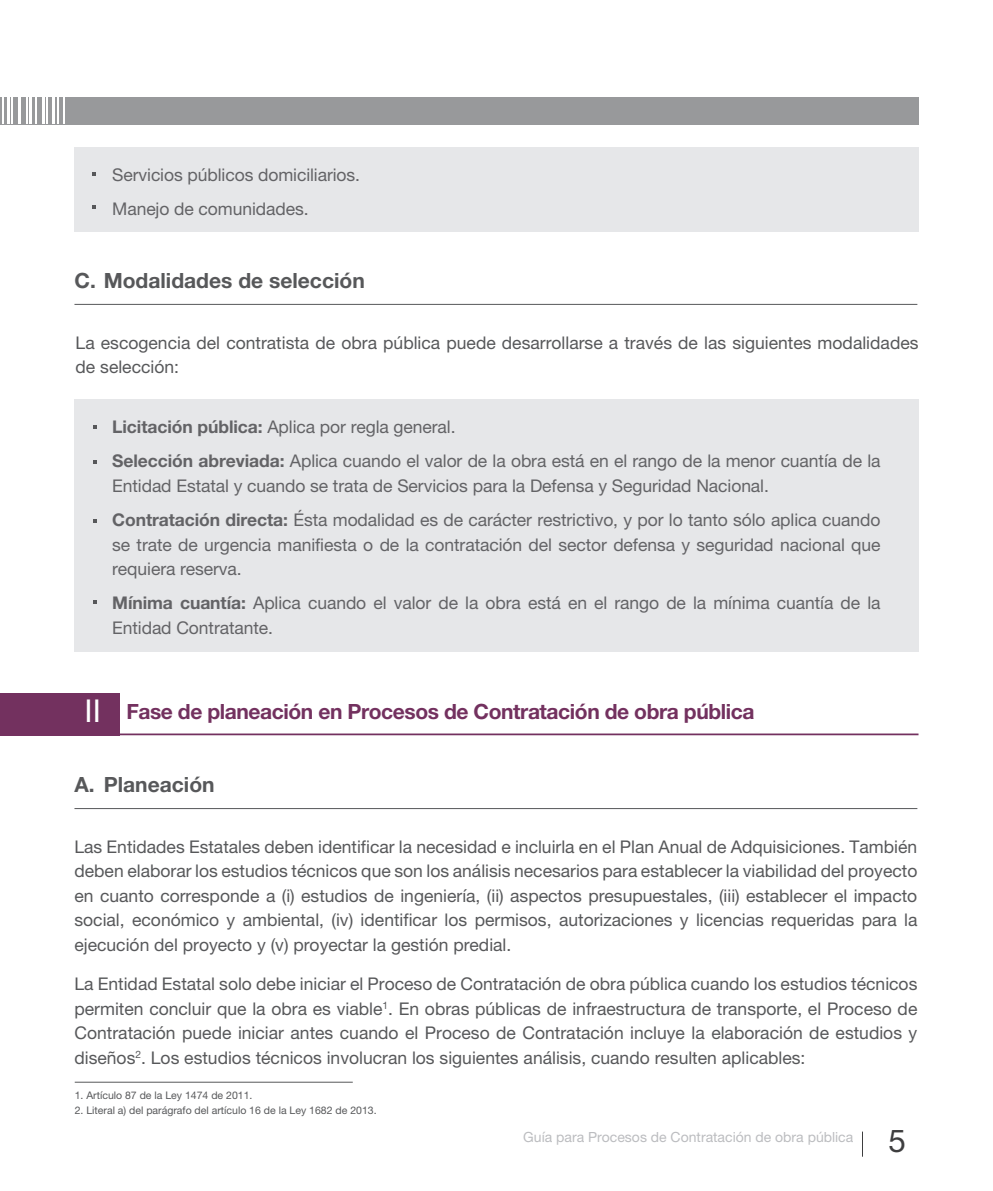
<style>
.page{position:relative;width:993px;height:1191px;background:#fff}
.page>*{position:absolute;margin:0;border:0;box-sizing:border-box;transform-origin:0 0}
.t1{font:31.5px "Helvetica Neue LT Pro";color:#fff}
.t2{font:31.5px "Helvetica Neue LT Pro";color:#3e3e3f}
.t3{font:700 21px "Helvetica Neue LT Pro";letter-spacing:-.02em;color:#73315f}
.body{font:700 21px "Helvetica Neue LT Pro";color:#57585a}
.body-2{font:17.5px/24.5px "Helvetica Neue LT Pro";color:#57585a;text-align:justify}
.bullets{font:17.5px/24.5px "Helvetica Neue LT Pro";letter-spacing:-.005em;color:#636366}
.t4{font:14px "Helvetica Neue LT Pro";color:#bcbdc0}
.Preguntas{font:10.5px "Helvetica Neue LT Pro";color:#57585a}
.s1{font-weight:700}
</style>
<div class="page">
<div style="left:0;top:97px;width:918px;height:27px;background:#98999b"></div>
<hr style="left:57px;top:84px;width:1px;height:40px;background:#fff">
<hr style="left:63px;top:84px;width:1px;height:40px;background:#fff">
<hr style="left:52px;top:84px;width:3px;height:40px;background:#fff">
<hr style="left:26px;top:84px;width:2px;height:40px;background:#fff">
<hr style="left:35px;top:84px;width:2px;height:40px;background:#fff">
<hr style="left:46px;top:84px;width:2px;height:40px;background:#fff">
<hr style="left:30px;top:84px;width:2px;height:40px;background:#fff">
<hr style="left:42px;top:84px;width:2px;height:40px;background:#fff">
<hr style="left:2px;top:84px;width:2px;height:40px;background:#fff">
<hr style="left:11px;top:84px;width:2px;height:40px;background:#fff">
<hr style="left:7px;top:84px;width:3px;height:40px;background:#fff">
<hr style="left:18px;top:84px;width:3px;height:40px;background:#fff">
<hr style="left:75px;top:1082px;width:277px;height:1px;background:#57585a">
<div style="left:74px;top:147px;width:844px;height:84px;background:#e6e7e9"></div>
<svg style="left:92px;top:172px;width:4px;height:4px"></svg>
<svg style="left:92px;top:205px;width:4px;height:4px"></svg>
<hr style="left:74px;top:304px;width:843px;height:1px;background:#57585a">
<div style="left:74px;top:399px;width:844px;height:252px;background:#e6e7e9"></div>
<svg style="left:93px;top:425px;width:4px;height:4px"></svg>
<svg style="left:93px;top:460px;width:4px;height:3px"></svg>
<svg style="left:93px;top:519px;width:4px;height:4px"></svg>
<svg style="left:93px;top:600px;width:4px;height:4px"></svg>
<div style="left:0;top:693px;width:120px;height:42px;background:#73315f"></div>
<hr style="left:75px;top:733px;width:843px;height:2px;background:#73315f">
<hr style="left:74px;top:808px;width:843px;height:1px;background:#57585a">
<p class="bullets" style="left:112px;top:162px;width:249px">Servicios públicos domiciliarios.</p>
<p class="bullets" style="left:112px;top:196px;width:198px">Manejo de comunidades.</p>
<p class="body" style="left:74px;top:268px;width:292px">C. Modalidades de selección</p>
<p class="body-2" style="left:76px;top:330px;width:844px">La escogencia del contratista de obra pública puede desarrollarse a través de las siguientes modalidades de selección:</p>
<p class="bullets" style="left:112px;top:414px;width:345px"><span class="s1">Licitación pública:</span> Aplica por regla general.</p>
<p class="bullets" style="left:112px;top:448px;width:769px"><span class="s1">Selección abreviada:</span> Aplica cuando el valor de la obra está en el rango de la menor cuantía de la<br>Entidad Estatal y cuando se trata de Servicios para la Defensa y Seguridad Nacional.</p>
<p class="bullets" style="left:112px;top:507px;width:769px;text-align:justify"><span class="s1">Contratación directa:</span> Ésta modalidad es de carácter restrictivo, y por lo tanto sólo aplica cuando se trate de urgencia manifiesta o de la contratación del sector defensa y seguridad nacional que requiera reserva.</p>
<p class="bullets" style="left:112px;top:591px;width:769px"><span class="s1">Mínima cuantía:</span> Aplica cuando el valor de la obra está en el rango de la mínima cuantía de la<br>Entidad Contratante.</p>
<p class="t1" style="left:84px;top:692px;width:18px">II</p>
<p class="t3" style="left:126px;top:699px;width:629px">Fase de planeación en Procesos de Contratación de obra pública</p>
<p class="body" style="left:74px;top:772px;width:142px">A. Planeación</p>
<p class="body-2" style="left:74px;top:834px;width:844px">Las Entidades Estatales deben identificar la necesidad e incluirla en el Plan Anual de Adquisiciones. También deben elaborar los estudios técnicos que son los análisis necesarios para establecer la viabilidad del proyecto en cuanto corresponde a (i) estudios de ingeniería, (ii) aspectos presupuestales, (iii) establecer el impacto social, económico y ambiental, (iv) identificar los permisos, autorizaciones y licencias requeridas para la ejecución del proyecto y (v) proyectar la gestión predial.</p>
<p class="body-2" style="left:74px;top:971px;width:844px">La Entidad Estatal solo debe iniciar el Proceso de Contratación de obra pública cuando los estudios técnicos permiten concluir que la obra es viable<sup>1</sup>. En obras públicas de infraestructura de transporte, el Proceso de Contratación puede iniciar antes cuando el Proceso de Contratación incluye la elaboración de estudios y diseños<sup>2</sup>. Los estudios técnicos involucran los siguientes análisis, cuando resulten aplicables:</p>
<p class="Preguntas" style="left:75px;top:1088px;width:179px">1. Artículo 87 de la Ley 1474 de 2011.</p>
<p class="Preguntas" style="left:75px;top:1103px;width:303px">2. Literal a) del parágrafo del artículo 16 de la Ley 1682 de 2013.</p>
<p class="t4" style="left:523px;top:1128px;width:331px">Guía para Procesos de Contratación de obra pública</p>
<h1 class="t2" style="left:888px;top:1122px;width:19px">5</h1>
</div>
